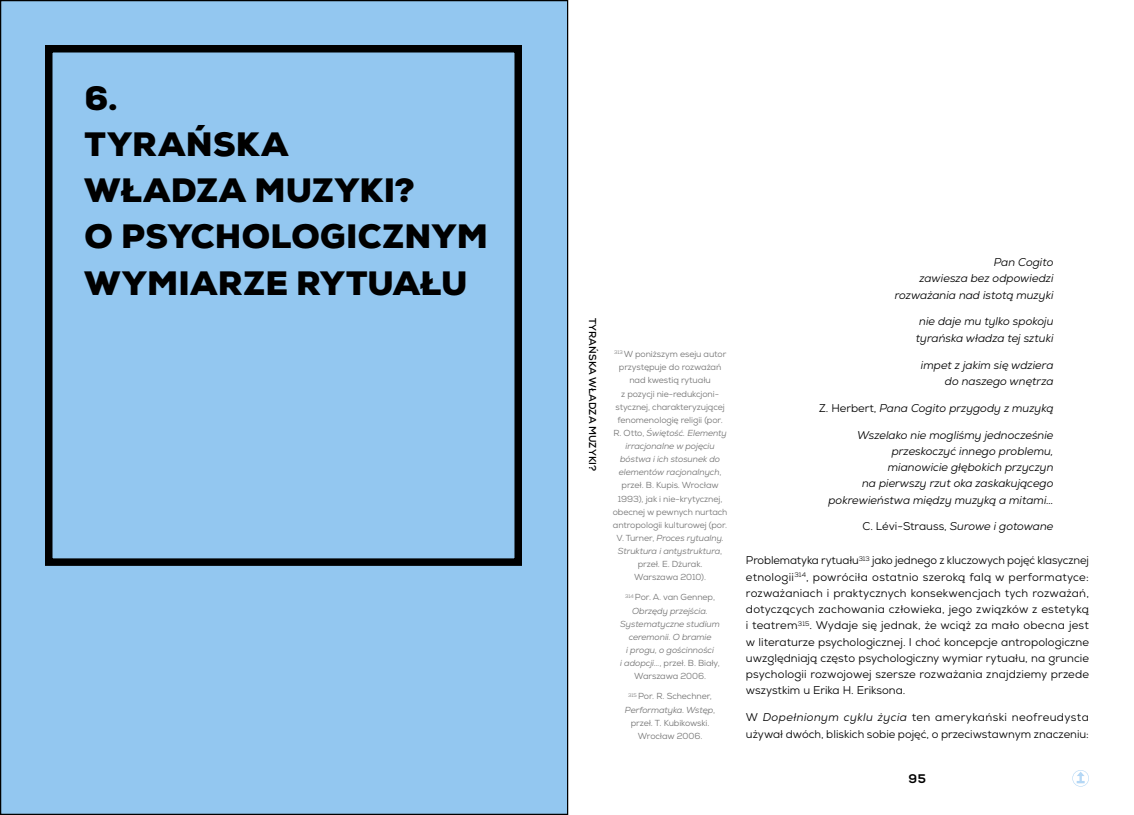
<style>
.page{position:relative;width:1134px;height:815px;background:#fff}
.page>*{position:absolute;margin:0;border:0;box-sizing:border-box;transform-origin:0 0}
.t1{font:900 33.75px/46.2px "Nexa";letter-spacing:.01em;color:#000}
.t2{font:800 12.5px "Nexa";color:#000}
.t3{font:11.25px/16.2px "Nexa";color:#000;text-align:justify}
.t4{font:italic 11.25px/16.2px "Nexa";color:#000;text-align:right}
.t5{font:700 10px "Nexa";letter-spacing:.015em;color:#000}
.t6{font:8.75px/13.1px "Nexa";letter-spacing:-.01em;color:#727272;text-align:center}
.t7{font:italic 8.75px/13.1px "Nexa";letter-spacing:-.01em;color:#727272;text-align:center}
.s1{font-style:italic}
.s2{font-style:normal}
</style>
<div class="page">
<div style="left:1px;top:1px;width:567px;height:813px;background:#93c7f0"></div>
<div style="left:45px;top:45px;width:477px;height:521px;border:8px solid #000"></div>
<svg style="left:1072px;top:770px;width:17px;height:17px"></svg>
<h1 class="t1" style="left:84px;top:75px;width:405px">6.<br>TYRAŃSKA<br>WŁADZA MUZYKI?<br>O PSYCHOLOGICZNYM<br>WYMIARZE RYTUAŁU</h1>
<p class="t5" style="left:599px;top:318px;width:155px;rotate:90deg">TYRAŃSKA WŁADZA MUZYKI?</p>
<p class="t6" style="left:613px;top:348px;width:116px"><sup>313</sup> W poniższym eseju autor przystępuje do rozważań nad kwestią rytuału<br>z pozycji nie-redukcjoni&shy;stycznej, charakteryzującej fenomenologię religii (por.<br>R. Otto, <span class="s1">Świętość. Elementy irracjonalne w pojęciu bóstwa i ich stosunek do elementów racjonalnych</span>, przeł. B. Kupis. Wrocław<br>1993), jak i nie-krytycznej, obecnej w pewnych nurtach antropologii kulturowej (por.<br>V. Turner, <span class="s1">Proces rytualny.<br>Struktura i antystruktura</span>, przeł. E. Dżurak.<br>Warszawa 2010).</p>
<p class="t7" style="left:620px;top:591px;width:101px"><sup>314</sup> <span class="s2">Por. A. van Gennep,<br></span>Obrzędy przejścia.<br>Systematyczne studium ceremonii. O bramie<br>i progu, o gościnności<br>i adopcji…<span class="s2">, przeł. B. Biały,<br>Warszawa 2006.</span></p>
<p class="t6" style="left:625px;top:690px;width:92px"><sup>315</sup> Por. R. Schechner,<br><span class="s1">Performatyka. Wstęp</span>, przeł. T. Kubikowski.<br>Wrocław 2006.</p>
<p class="t4" style="left:895px;top:254px;width:160px">Pan Cogito<br>zawiesza bez odpowiedzi rozważania nad istotą muzyki</p>
<p class="t4" style="left:916px;top:313px;width:139px;text-align:center">nie daje mu tylko spokoju tyrańska władza tej sztuki</p>
<p class="t4" style="left:921px;top:357px;width:134px">impet z jakim się wdziera do naszego wnętrza</p>
<p class="t4" style="left:819px;top:400px;width:236px"><span class="s2">Z. Herbert,</span> Pana Cogito przygody z muzyką</p>
<p class="t4" style="left:828px;top:427px;width:227px">Wszelako nie mogliśmy jednocześnie przeskoczyć innego problemu,<br>mianowicie głębokich przyczyn<br>na pierwszy rzut oka zaskakującego pokrewieństwa między muzyką a mitami…</p>
<p class="t3" style="left:862px;top:518px;width:193px">C. Lévi-Strauss, <span class="s1">Surowe i gotowane</span></p>
<p class="t3" style="left:746px;top:552px;width:345px">Problematyka rytuału<sup>313</sup> jako jednego z kluczowych pojęć klasycznej etnologii<sup>314</sup>, powróciła ostatnio szeroką falą w performatyce: rozważaniach i praktycznych konsekwencjach tych rozważań, dotyczących zachowania człowieka, jego związków z estetyką i teatrem<sup>315</sup>. Wydaje się jednak, że wciąż za mało obecna jest w literaturze psychologicznej. I choć koncepcje antropologiczne uwzględniają często psychologiczny wymiar rytuału, na gruncie psychologii rozwojowej szersze rozważania znajdziemy przede wszystkim u Erika H. Eriksona.</p>
<p class="t3" style="left:746px;top:709px;width:344px">W <span class="s1">Dopełnionym cyklu życia</span> ten amerykański neofreudysta używał dwóch, bliskich sobie pojęć, o przeciwstawnym znaczeniu:</p>
<p class="t2" style="left:908px;top:771px;width:19px">95</p>
</div>
